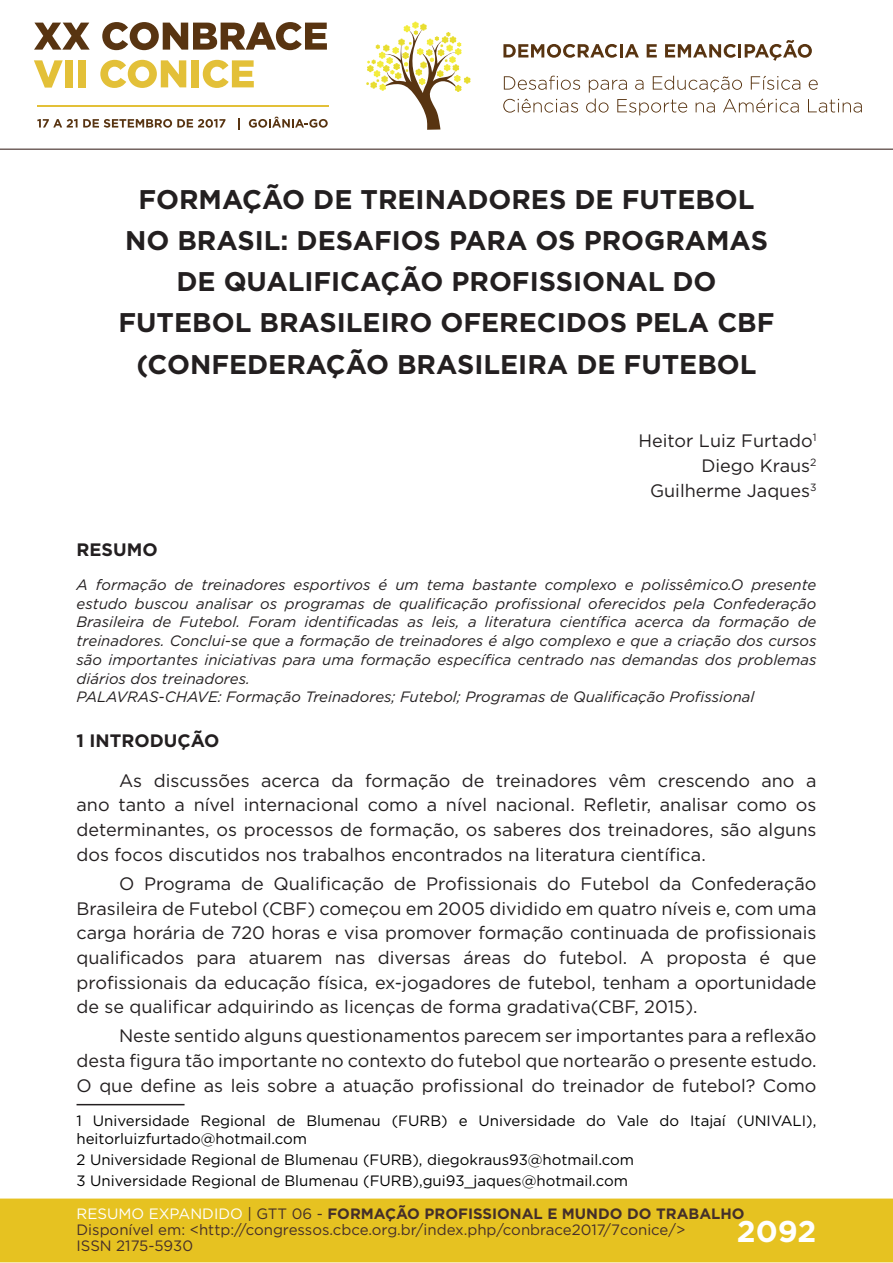
<style>
.page{position:relative;width:893px;height:1263px;background:#fff}
.page>*{position:absolute;margin:0;border:0;box-sizing:border-box;transform-origin:0 0}
.t1{font:700 30px "Gotham";color:#fff}
.t2{font:700 27px/41.2px "Gotham";color:#231f20;text-align:center}
.t3{font:18px/24.8px "Gotham";color:#231f20;text-align:justify}
.t4{font:700 18px "Gotham";color:#231f20}
.t5{font:italic 15px/18.8px "Gotham";color:#231f20}
.t6{font:15px/18px "Gotham";color:#000001}
.t7{font:15px/16px "Gotham";color:#462f2a}
.s1{color:#fff}
.s2{color:#442f2a}
.s3{font-weight:700;color:#442f2a}
</style>
<div class="page">
<div style="left:0;top:1198px;width:893px;height:64px;background:#e6c221;border:2px solid #e6c221"></div>
<svg style="left:34px;top:23px;width:56px;height:27px"></svg>
<svg style="left:102px;top:22px;width:225px;height:28px"></svg>
<svg style="left:34px;top:60px;width:29px;height:28px"></svg>
<div style="left:65px;top:60px;width:8px;height:27px;background:#e3c038"></div>
<div style="left:78px;top:60px;width:8px;height:27px;background:#e3c038"></div>
<svg style="left:100px;top:60px;width:86px;height:28px"></svg>
<div style="left:191px;top:60px;width:8px;height:27px;background:#e3c038"></div>
<svg style="left:203px;top:60px;width:51px;height:28px"></svg>
<svg style="left:37px;top:119px;width:188px;height:9px"></svg>
<svg style="left:238px;top:118px;width:2px;height:11px"></svg>
<svg style="left:249px;top:117px;width:79px;height:11px"></svg>
<hr style="left:37px;top:105px;width:291px;height:2px;background:#e3c038">
<svg style="left:366px;top:21px;width:105px;height:109px"></svg>
<svg style="left:503px;top:44px;width:136px;height:14px"></svg>
<svg style="left:647px;top:44px;width:10px;height:13px"></svg>
<svg style="left:665px;top:40px;width:147px;height:21px"></svg>
<svg style="left:504px;top:76px;width:76px;height:14px"></svg>
<svg style="left:809px;top:80px;width:9px;height:10px"></svg>
<svg style="left:503px;top:99px;width:75px;height:14px"></svg>
<svg style="left:586px;top:76px;width:214px;height:39px"></svg>
<svg style="left:808px;top:99px;width:54px;height:14px"></svg>
<hr style="left:0;top:149px;width:893px;height:1px;background:#442f2a">
<hr style="left:77px;top:1104px;width:108px;height:1px;background:#231f20">
<h2 class="t2" style="left:119px;top:178px;width:657px">FORMAÇÃO DE TREINADORES DE FUTEBOL NO BRASIL: DESAFIOS PARA OS PROGRAMAS DE QUALIFICAÇÃO PROFISSIONAL DO FUTEBOL BRASILEIRO OFERECIDOS PELA CBF (CONFEDERAÇÃO BRASILEIRA DE FUTEBOL</h2>
<p class="t3" style="left:638px;top:428px;width:179px;text-align:right">Heitor Luiz Furtado<sup>1<br></sup>Diego Kraus<sup>2<br></sup>Guilherme Jaques<sup>3</sup></p>
<p class="t4" style="left:77px;top:538px;width:83px">RESUMO</p>
<p class="t5" style="left:77px;top:575px;width:741px">A formação de treinadores esportivos é um tema bastante complexo e polissêmico.O presente estudo buscou analisar os programas de qualificação profissional oferecidos pela Confederação Brasileira de Futebol. Foram identificadas as leis, a literatura científica acerca da formação de treinadores. Conclui-se que a formação de treinadores é algo complexo e que a criação dos cursos são importantes iniciativas para uma formação específica centrado nas demandas dos problemas diários dos treinadores.<br>PALAVRAS-CHAVE: Formação Treinadores; Futebol; Programas de Qualificação Profissional</p>
<p class="t4" style="left:77px;top:729px;width:144px">1 INTRODUÇÃO</p>
<p class="t3" style="left:77px;top:768px;width:741px;text-indent:43px">As discussões acerca da formação de treinadores vêm crescendo ano a ano tanto a nível internacional como a nível nacional. Refletir, analisar como os determinantes, os processos de formação, os saberes dos treinadores, são alguns dos focos discutidos nos trabalhos encontrados na literatura científica.</p>
<p class="t3" style="left:77px;top:871px;width:741px;text-indent:43px">O Programa de Qualificação de Profissionais do Futebol da Confederação Brasileira de Futebol (CBF) começou em 2005 dividido em quatro níveis e, com uma carga horária de 720 horas e visa promover formação continuada de profissionais qualificados para atuarem nas diversas áreas do futebol. A proposta é que profissionais da educação física, ex-jogadores de futebol, tenham a oportunidade de se qualificar adquirindo as licenças de forma gradativa(CBF, 2015).</p>
<p class="t3" style="left:77px;top:1023px;width:741px;text-indent:43px">Neste sentido alguns questionamentos parecem ser importantes para a reflexão desta figura tão importante no contexto do futebol que nortearão o presente estudo.<br>O que define as leis sobre a atuação profissional do treinador de futebol? Como</p>
<p class="t6" style="left:77px;top:1111px;width:741px">1 Universidade Regional de Blumenau (FURB) e Universidade do Vale do Itajaí (UNIVALI), heitorluizfurtado@hotmail.com</p>
<p class="t6" style="left:77px;top:1149px;width:559px;line-height:21.3px">2 Universidade Regional de Blumenau (FURB), diegokraus93@hotmail.com<br>3 Universidade Regional de Blumenau (FURB),gui93_jaques@hotmail.com</p>
<p class="t7" style="left:77px;top:1205px;width:670px"><span class="s1">RESUMO EXPANDIDO</span> <span class="s2">| GTT 06 -</span> <span class="s3">FORMAÇÃO PROFISSIONAL E MUNDO DO TRABALHO<br></span>Disponível em: &lt;http://congressos.cbce.org.br/index.php/conbrace2017/7conice/&gt;<br>ISSN 2175-5930</p>
<h1 class="t1" style="left:737px;top:1212px;width:81px">2092</h1>
</div>
